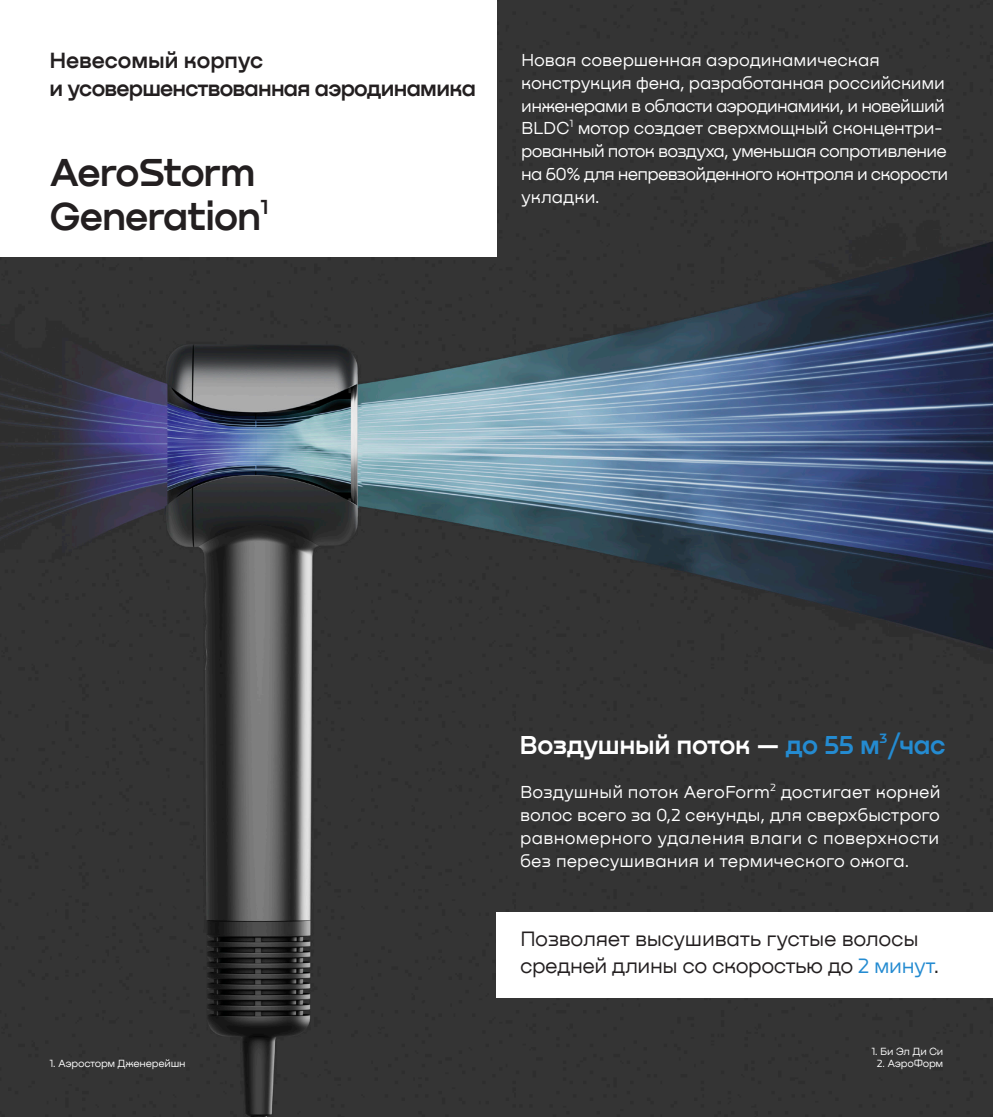
<style>
.page{position:relative;width:993px;height:1117px;background:#fff}
.page>*{position:absolute;margin:0;border:0;box-sizing:border-box;transform-origin:0 0}
.t1{font:600 40.25px/43.8px "Nekst";letter-spacing:-.025em;color:#231f20}
.t2{font:600 26.78px "Nekst";letter-spacing:-.015em;color:#fff}
.t3{font:600 22.75px "Nekst";letter-spacing:-.03em;color:#231f20}
.t4{font:600 22.75px "Nekst";letter-spacing:-.005em;color:#231f20}
.t5{font:21px/26.2px "Nekst";letter-spacing:-.02em;color:#231f20}
.t6{font:17.5px/22.8px "Nekst";letter-spacing:-.02em;color:#fff;text-align:justify}
.t7{font:17.5px/22.8px "Nekst";letter-spacing:-.04em;color:#fff}
.t8{font:10.5px "Nekst";letter-spacing:-.025em;color:#fff}
.s1{color:#248bd1}
</style>
<div class="page">
<img style="left:0;top:0;width:992px;height:1116px">
<div style="left:0;top:0;width:496px;height:256px;background:#fff"></div>
<div style="left:496px;top:912px;width:496px;height:85px;background:#fff"></div>
<p class="t4" style="left:50px;top:46px;width:215px">Невесомый корпус</p>
<p class="t3" style="left:50px;top:74px;width:427px">и усовершенствованная аэродинамика</p>
<p class="t1" style="left:50px;top:150px;width:220px">AeroStorm<br>Generation<sup>1</sup></p>
<p class="t6" style="left:521px;top:49px;width:360px">Новая совершенная аэродинамическая</p>
<p class="t6" style="left:521px;top:71px;width:425px">конструкция фена, разработанная российскими</p>
<p class="t7" style="left:521px;top:94px;width:428px">инженерами в области аэродинамики, и новейший BLDC<sup>1</sup> мотор создает сверхмощный сконцентри&shy;рованный поток воздуха, уменьшая сопротивление на 60% для непревзойденного контроля и скорости укладки.</p>
<p class="t8" style="left:50px;top:1056px;width:137px">1. Аэросторм Дженерейшн</p>
<p class="t2" style="left:519px;top:728px;width:427px">Воздушный поток — <span class="s1">до 55 м</span><sup>3</sup><span class="s1">/час</span></p>
<p class="t6" style="left:520px;top:780px;width:422px">Воздушный поток AeroForm<sup>2</sup> достигает корней волос всего за 0,2 секунды, для сверхбыстрого равномерного удаления влаги с поверхности без пересушивания и термического ожога.</p>
<p class="t5" style="left:520px;top:925px;width:421px">Позволяет высушивать густые волосы средней длины со скоростью до <span class="s1">2 минут</span>.</p>
<p class="t8" style="left:871px;top:1044px;width:73px">1. Би Эл Ди Си</p>
<p class="t8" style="left:876px;top:1057px;width:68px">2. АэроФорм</p>
</div>
